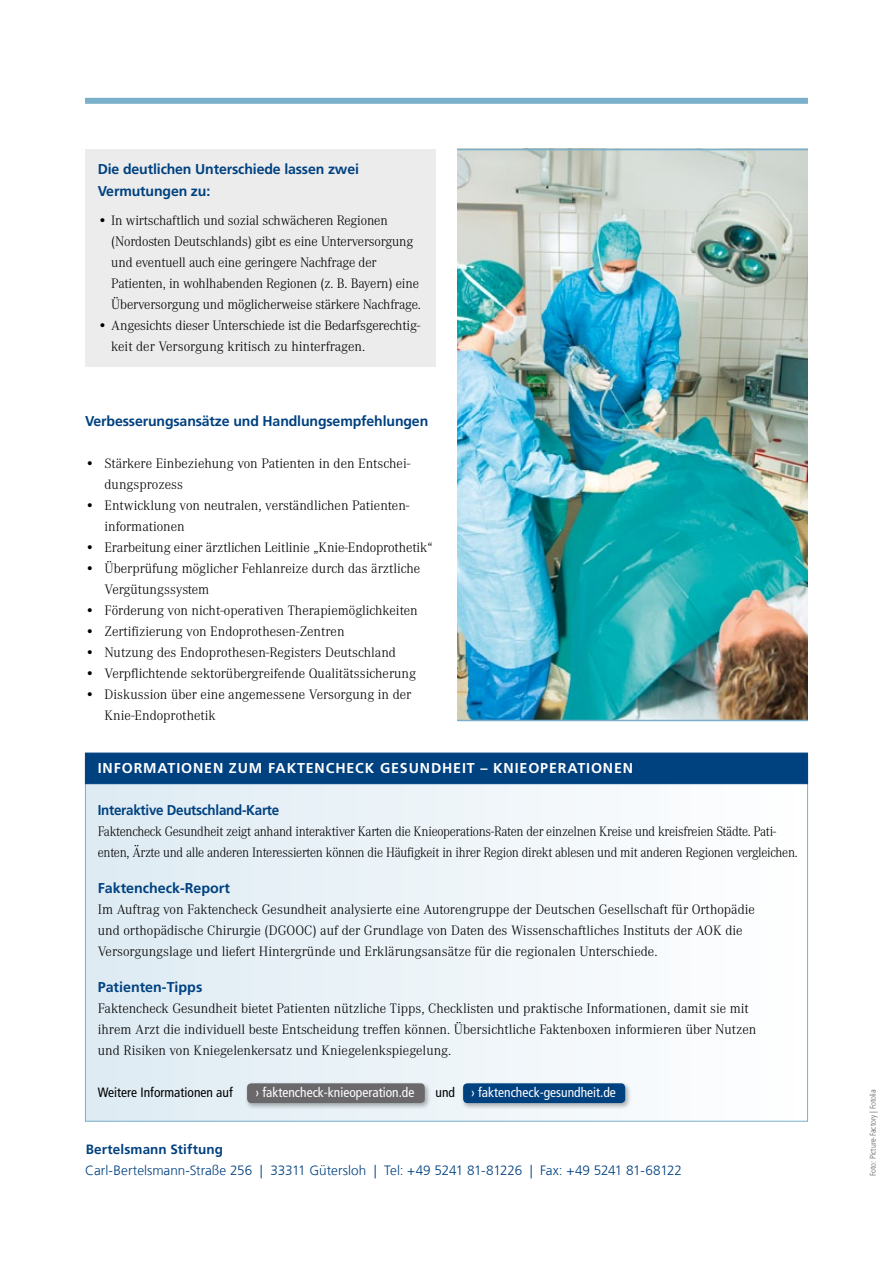
<style>
.page{position:relative;width:893px;height:1263px;background:#fff}
.page>*{position:absolute;margin:0;border:0;box-sizing:border-box;transform-origin:0 0}
.t1{font:300 14.25px/21px "Corporate A";color:#000}
.t2{font:300 14.25px/21px "Corporate A";letter-spacing:-.02em;color:#000;scale:.94 1}
.t3{font:700 14.25px/21.3px "Frutiger LT Com";letter-spacing:-.01em;color:#004180}
.t4{font:700 14.25px "Frutiger LT Com";letter-spacing:.06em;color:#fff}
.t5{font:700 14.25px "Frutiger LT Com";letter-spacing:-.01em;color:#004180;scale:.94 1}
.t6{font:300 13.5px "Frutiger LT Com";letter-spacing:-.005em;color:#004180}
.t7{font:condensed 13.5px "Frutiger LT Com";color:#fff}
.t8{font:condensed 13.5px "Frutiger LT Com";color:#000}
.t9{font:700 13.5px "Frutiger LT Com";letter-spacing:.01em;color:#004180}
.t10{font:300 condensed 8.25px "Frutiger LT Com";color:#636362}
.s1{color:#000}
.s2{font-stretch:normal}
</style>
<div class="page">
<img style="left:457px;top:150px;width:351px;height:570px">
<div style="left:85px;top:98px;width:723px;height:6px;background:#7bb0ca"></div>
<div style="left:85px;top:759px;width:722px;height:362px;background:linear-gradient(to right,#deebf3,#feffff)"></div>
<div style="left:85px;top:753px;width:723px;height:31px;background:#004180;border:1px solid #004180"></div>
<div style="left:244px;top:1081px;width:187px;height:29px;background:#000;opacity:.3"></div>
<div style="left:247px;top:1083px;width:178px;height:20px;background:#6a686b;border-radius:4px"></div>
<div style="left:461px;top:1081px;width:171px;height:29px;background:#000;opacity:.3"></div>
<div style="left:463px;top:1083px;width:162px;height:20px;background:#004180;border-radius:4px"></div>
<div style="left:85px;top:149px;width:351px;height:218px;background:#ececec"></div>
<hr style="left:457px;top:149px;width:351px;height:1px;background:#7bb0ca">
<hr style="left:457px;top:720px;width:351px;height:1px;background:#7bb0ca">
<p class="t3" style="left:98px;top:159px;width:263px">Die deutlichen Unterschiede lassen zwei<br>Vermutungen zu:</p>
<p class="t1" style="left:111px;top:210px;width:311px;text-indent:-13px">• In wirtschaftlich und sozial schwächeren Regionen (Nordosten Deutschlands) gibt es eine Unterversorgung und eventuell auch eine geringere Nachfrage der Patienten, in wohlhabenden Regionen (z. B. Bayern) eine Überversorgung und möglicherweise stärkere Nachfrage.</p>
<p class="t1" style="left:111px;top:315px;width:311px;text-indent:-14px">• Angesichts dieser Unterschiede ist die Bedarfsgerechtig&shy;keit der Versorgung kritisch zu hinterfragen.</p>
<p class="t3" style="left:85px;top:410px;width:345px">Verbesserungsansätze und Handlungsempfehlungen</p>
<p class="t1" style="left:105px;top:453px;width:307px;text-indent:-19px">• Stärkere Einbeziehung von Patienten in den Entschei&shy;dungsprozess</p>
<p class="t1" style="left:105px;top:495px;width:306px;text-indent:-19px">• Entwicklung von neutralen, verständlichen Patienten&shy;informationen</p>
<p class="t1" style="left:85px;top:537px;width:349px">• Erarbeitung einer ärztlichen Leitlinie „Knie-Endoprothetik“</p>
<p class="t1" style="left:105px;top:558px;width:317px;text-indent:-19px">• Überprüfung möglicher Fehlanreize durch das ärztliche<br>Vergütungssystem</p>
<p class="t1" style="left:85px;top:600px;width:334px">• Förderung von nicht-operativen Therapiemöglichkeiten</p>
<p class="t1" style="left:85px;top:621px;width:261px">• Zertifizierung von Endoprothesen-Zentren</p>
<p class="t1" style="left:85px;top:642px;width:312px">• Nutzung des Endoprothesen-Registers Deutschland</p>
<p class="t1" style="left:85px;top:663px;width:333px">• Verpflichtende sektorübergreifende Qualitätssicherung</p>
<p class="t1" style="left:105px;top:684px;width:308px;text-indent:-19px">• Diskussion über eine angemessene Versorgung in der<br>Knie-Endoprothetik</p>
<p class="t4" style="left:98px;top:760px;width:27px">Infor</p>
<p class="t4" style="left:143px;top:760px;width:491px">mationen zu m Faktencheck Gesu ndheit – Knieoperationen</p>
<p class="t5" style="left:98px;top:802px;width:195px">Interaktive Deutschland-Karte</p>
<p class="t2" style="left:98px;top:821px;width:746px">Faktencheck Gesundheit zeigt anhand interaktiver Karten die Knieoperations-Raten der einzelnen Kreise und kreisfreien Städte. Pati&shy;enten, Ärzte und alle anderen Interessierten können die Häufigkeit in ihrer Region direkt ablesen und mit anderen Regionen vergleichen.</p>
<p class="t3" style="left:98px;top:877px;width:134px">Faktencheck-Report</p>
<p class="t1" style="left:98px;top:899px;width:659px">Im Auftrag von Faktencheck Gesundheit analysierte eine Autorengruppe der Deutschen Gesellschaft für Orthopädie und orthopädische Chirurgie (DGOOC) auf der Grundlage von Daten des Wissenschaftliches Instituts der AOK die<br>Versorgungslage und liefert Hintergründe und Erklärungsansätze für die regionalen Unterschiede.</p>
<p class="t3" style="left:98px;top:976px;width:106px">Patienten-Tipps</p>
<p class="t1" style="left:98px;top:998px;width:660px">Faktencheck Gesundheit bietet Patienten nützliche Tipps, Checklisten und praktische Informationen, damit sie mit ihrem Arzt die individuell beste Entscheidung treffen können. Übersichtliche Faktenboxen informieren über Nutzen und Risiken von Kniegelenkersatz und Kniegelenkspiegelung.</p>
<p class="t8" style="left:98px;top:1084px;width:136px">Weitere Informationen auf</p>
<p class="t7" style="left:255px;top:1084px;width:160px">› faktencheck-knieoperation.de</p>
<p class="t7" style="left:435px;top:1084px;width:182px"><span class="s1">und</span> › faktencheck-gesundheit.de</p>
<p class="t9" style="left:86px;top:1141px;width:139px">Bertelsmann Stiftung</p>
<p class="t6" style="left:85px;top:1162px;width:598px">Carl-Bertelsmann-Straße 256 | 33311 Gütersloh | Tel: +49 5241 81-81226 | Fax: +49 5241 81-68122</p>
<p class="t10" style="left:868px;top:1176px;width:88px;rotate:-90deg">Foto: Picture-Factory <span class="s2">|</span> Fotolia</p>
</div>
